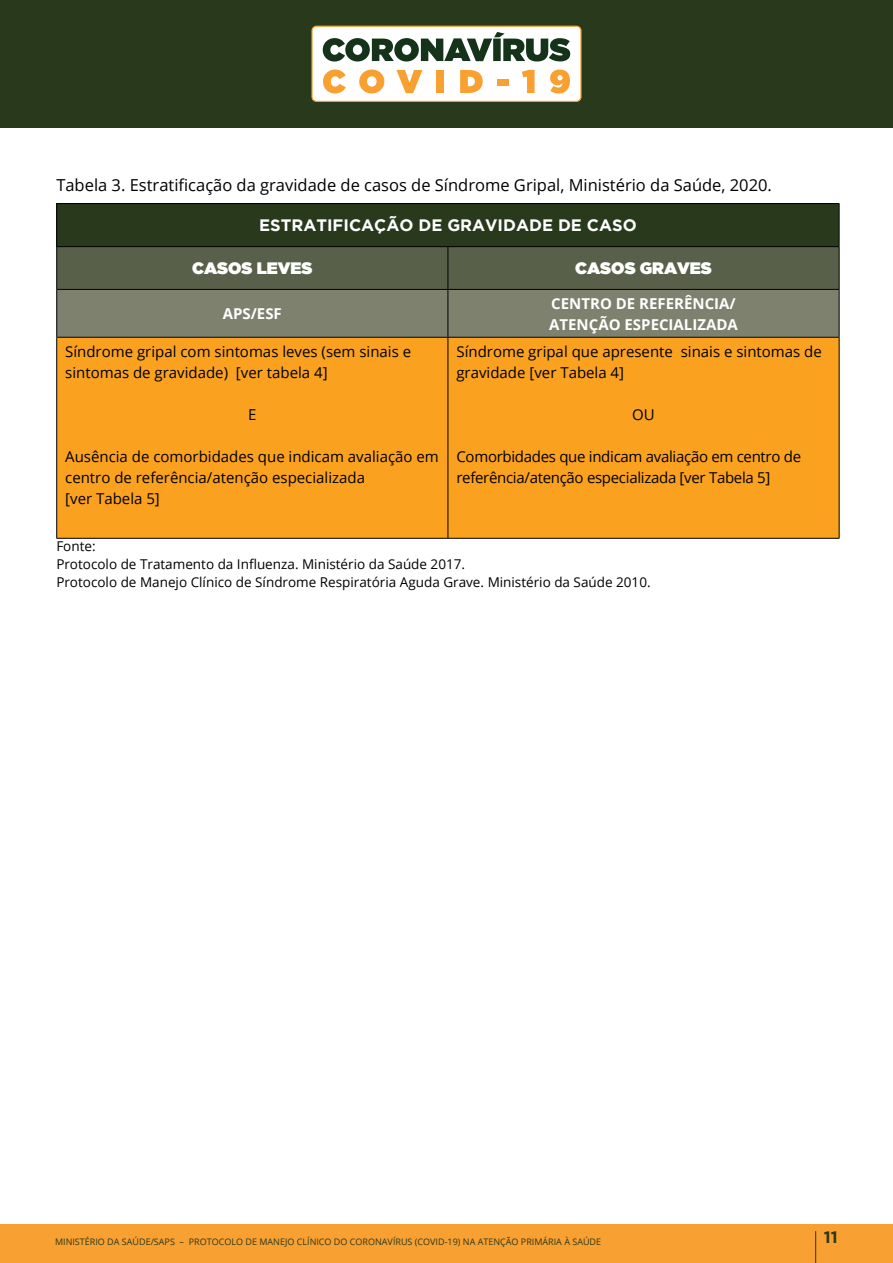
<style>
.page{position:relative;width:893px;height:1263px;background:#fff}
.page>*{position:absolute;margin:0;border:0;box-sizing:border-box;transform-origin:0 0}
.t1{font:16.5px "Open Sans";color:#000}
.t2{font:700 16.5px "Gotham";color:#fff}
.t3{font:16.5px "Gotham Ultra";color:#fff}
.t4{font:700 16.5px "Gotham";color:#29391c}
.t5{font:15px/21px "Open Sans";color:#000}
.t6{font:15px/21px "Open Sans";letter-spacing:-.02em;color:#000}
.t7{font:700 15px/21px "Open Sans";color:#fff}
.t8{font:13.5px/18px "Open Sans";color:#000}
.t9{font:9px "Open Sans";color:#29391c}
</style>
<div class="page">
<div style="left:0;top:1225px;width:893px;height:38px;background:#f9a032"></div>
<div style="left:0;top:0;width:893px;height:128px;background:#29391c"></div>
<svg style="left:311px;top:26px;width:271px;height:76px;background:#d1cab5"></svg>
<hr style="left:815px;top:1231px;width:1px;height:32px;background:#29391c">
<div style="left:57px;top:204px;width:782px;height:43px;background:#29391c"></div>
<svg style="left:57px;top:247px;width:782px;height:90px;background:#6a705b"></svg>
<div style="left:57px;top:338px;width:782px;height:200px;background:#faa21f"></div>
<hr style="left:56px;top:203px;width:392px;height:1px;background:#000">
<hr style="left:56px;top:204px;width:1px;height:42px;background:#000">
<hr style="left:448px;top:203px;width:391px;height:1px;background:#000">
<hr style="left:839px;top:204px;width:1px;height:42px;background:#000">
<hr style="left:56px;top:246px;width:392px;height:1px;background:#000">
<hr style="left:56px;top:247px;width:1px;height:42px;background:#000">
<hr style="left:448px;top:246px;width:391px;height:1px;background:#000">
<hr style="left:448px;top:247px;width:1px;height:42px;background:#000">
<hr style="left:839px;top:247px;width:1px;height:42px;background:#000">
<hr style="left:56px;top:289px;width:392px;height:1px;background:#000">
<hr style="left:56px;top:290px;width:1px;height:47px;background:#000">
<hr style="left:448px;top:289px;width:391px;height:1px;background:#000">
<hr style="left:448px;top:290px;width:1px;height:47px;background:#000">
<hr style="left:839px;top:290px;width:1px;height:47px;background:#000">
<hr style="left:56px;top:337px;width:392px;height:1px;background:#000">
<hr style="left:56px;top:338px;width:1px;height:200px;background:#000">
<hr style="left:448px;top:337px;width:391px;height:1px;background:#000">
<hr style="left:448px;top:338px;width:1px;height:200px;background:#000">
<hr style="left:839px;top:338px;width:1px;height:200px;background:#000">
<hr style="left:56px;top:538px;width:392px;height:1px;background:#000">
<hr style="left:448px;top:538px;width:391px;height:1px;background:#000">
<p class="t1" style="left:56px;top:174px;width:717px">Tabela 3. Estratificação da gravidade de casos de Síndrome Gripal, Ministério da Saúde, 2020.</p>
<p class="t2" style="left:259px;top:216px;width:379px">ESTRATIFICAÇÃO DE GRAVIDADE DE CASO</p>
<p class="t3" style="left:192px;top:259px;width:122px">CASOS LEVES</p>
<p class="t3" style="left:575px;top:259px;width:138px">CASOS GRAVES</p>
<p class="t7" style="left:223px;top:303px;width:61px">APS/ESF</p>
<p class="t7" style="left:549px;top:292px;width:190px">CENTRO DE REFERÊNCIA/<br>ATENÇÃO ESPECIALIZADA</p>
<p class="t5" style="left:65px;top:341px;width:347px">Síndrome gripal com sintomas leves (sem sinais e sintomas de gravidade) [ver tabela 4]</p>
<p class="t5" style="left:248px;top:404px;width:7px">E</p>
<p class="t5" style="left:65px;top:446px;width:375px">Ausência de comorbidades que indicam avaliação em centro de referência/atenção especializada<br>[ver Tabela 5]</p>
<p class="t5" style="left:456px;top:341px;width:367px">Síndrome gripal que apresente sinais e sintomas de gravidade [ver Tabela 4]</p>
<p class="t5" style="left:632px;top:404px;width:12px">OU</p>
<p class="t6" style="left:456px;top:446px;width:346px">Comorbidades que indicam avaliação em centro de referência/atenção especializada [ver Tabela 5]</p>
<p class="t8" style="left:56px;top:536px;width:596px">Fonte:<br>Protocolo de Tratamento da Influenza. Ministério da Saúde 2017.<br>Protocolo de Manejo Clínico de Síndrome Respiratória Aguda Grave. Ministério da Saúde 2010.</p>
<p class="t9" style="left:55px;top:1235px;width:146px">Ministério da Saúde/SAPS – PROTO</p>
<p class="t9" style="left:219px;top:1235px;width:56px">COLO DE MANE</p>
<p class="t9" style="left:285px;top:1235px;width:78px">JO CLÍNI CO DO CORONA</p>
<p class="t9" style="left:388px;top:1235px;width:97px">VÍRUS (COVID-19) NA ATEN</p>
<p class="t9" style="left:500px;top:1235px;width:54px">ÇÃO PRI MÁRIA</p>
<p class="t9" style="left:564px;top:1235px;width:15px">À SAÚDE</p>
<p class="t4" style="left:824px;top:1228px;width:15px">11</p>
</div>
